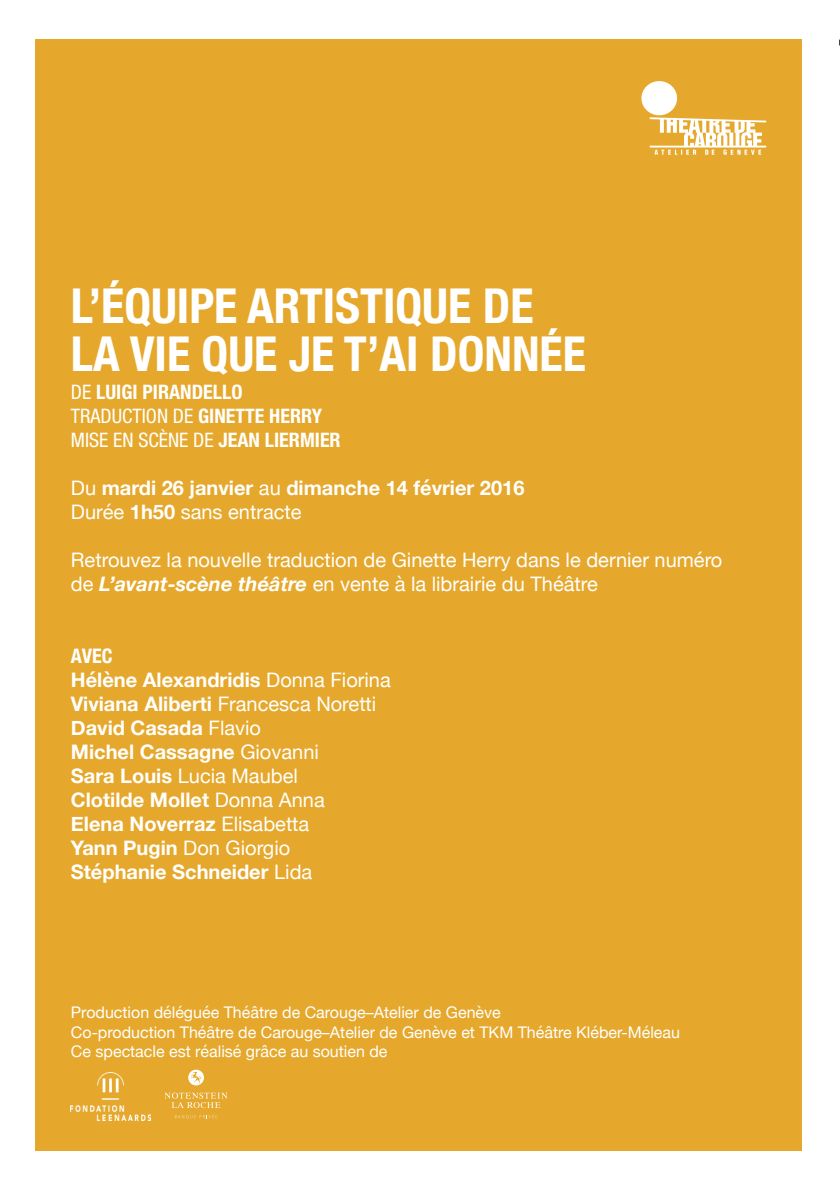
<style>
.page{position:relative;width:840px;height:1191px;background:#fff}
.page>*{position:absolute;margin:0;border:0;box-sizing:border-box;transform-origin:0 0}
.t1{font:700 condensed 48px "Helvetica Neue";color:#fff}
.t2{font:20px/24px "Helvetica Neue";color:#fff}
.t3{font:700 20px "Helvetica Neue";color:#fff}
.t4{font:condensed 20px "Helvetica Neue LT Std";color:#fff}
.t5{font:700 condensed 20px "Helvetica Neue LT Std";color:#fff}
.t6{font:700 condensed 20px "Helvetica Neue";color:#fff}
.t7{font:16px "Helvetica Neue";color:#fff}
.s1{font-weight:400}
.s2{font-weight:700}
.s3{font-weight:700;font-style:italic}
</style>
<div class="page">
<div style="left:35px;top:40px;width:766px;height:1111px;background:#e5a82c"></div>
<svg style="left:649px;top:117px;width:116px;height:38px"></svg>
<div style="left:641px;top:81px;width:35px;height:34px;background:#fff;border-radius:50%"></div>
<svg style="left:164px;top:1092px;width:63px;height:16px"></svg>
<svg style="left:188px;top:1069px;width:16px;height:16px"></svg>
<svg style="left:175px;top:1114px;width:42px;height:4px"></svg>
<img style="left:71px;top:1072px;width:79px;height:48px">
<p class="t1" style="left:71px;top:266px;width:464px">L’ÉQUIPE ARTISTIQUE DE</p>
<p class="t1" style="left:71px;top:314px;width:516px">LA VIE QUE JE T’AI DONNÉE</p>
<p class="t5" style="left:71px;top:380px;width:173px"><span class="s1">DE</span> LUIGI PIRANDELLO</p>
<p class="t4" style="left:71px;top:404px;width:253px">TRADUCTION DE <span class="s2">GINETTE HERRY</span></p>
<p class="t4" style="left:71px;top:428px;width:271px">MISE EN SCÈNE DE <span class="s2">JEAN LIERMIER</span></p>
<p class="t3" style="left:71px;top:472px;width:455px"><span class="s1">Du</span> mardi 26 janvier <span class="s1">au</span> dimanche 14 février 2016</p>
<p class="t2" style="left:71px;top:501px;width:232px">Durée <span class="s2">1h50</span> sans entracte</p>
<p class="t2" style="left:71px;top:549px;width:652px">Retrouvez la nouvelle traduction de Ginette Herry dans le dernier numéro de <span class="s3">L’avant-scène théâtre</span> en vente à la librairie du Théâtre</p>
<p class="t6" style="left:71px;top:639px;width:43px">AVEC</p>
<p class="t3" style="left:71px;top:664px;width:321px">Hélène Alexandridis <span class="s1">Donna Fiorina</span></p>
<p class="t2" style="left:71px;top:693px;width:307px"><span class="s2">Viviana Aliberti</span> Francesca Noretti</p>
<p class="t3" style="left:71px;top:712px;width:191px">David Casada <span class="s1">Flavio</span></p>
<p class="t3" style="left:71px;top:736px;width:249px">Michel Cassagne <span class="s1">Giovanni</span></p>
<p class="t2" style="left:71px;top:765px;width:228px"><span class="s2">Sara Louis</span> Lucia Maubel</p>
<p class="t3" style="left:71px;top:784px;width:255px">Clotilde Mollet <span class="s1">Donna Anna</span></p>
<p class="t3" style="left:71px;top:808px;width:240px">Elena Noverraz <span class="s1">Elisabetta</span></p>
<p class="t2" style="left:71px;top:837px;width:221px"><span class="s2">Yann Pugin</span> Don Giorgio</p>
<p class="t3" style="left:71px;top:856px;width:243px">Stéphanie Schneider <span class="s1">Lida</span></p>
<p class="t7" style="left:71px;top:1001px;width:431px">Production déléguée Théâtre de Carouge–Atelier de Genève</p>
<p class="t7" style="left:71px;top:1020px;width:610px">Co-production Théâtre de Carouge–Atelier de Genève et TKM Théâtre Kléber-Méleau</p>
<p class="t7" style="left:71px;top:1039px;width:318px">Ce spectacle est réalisé grâce au soutien de</p>
</div>
